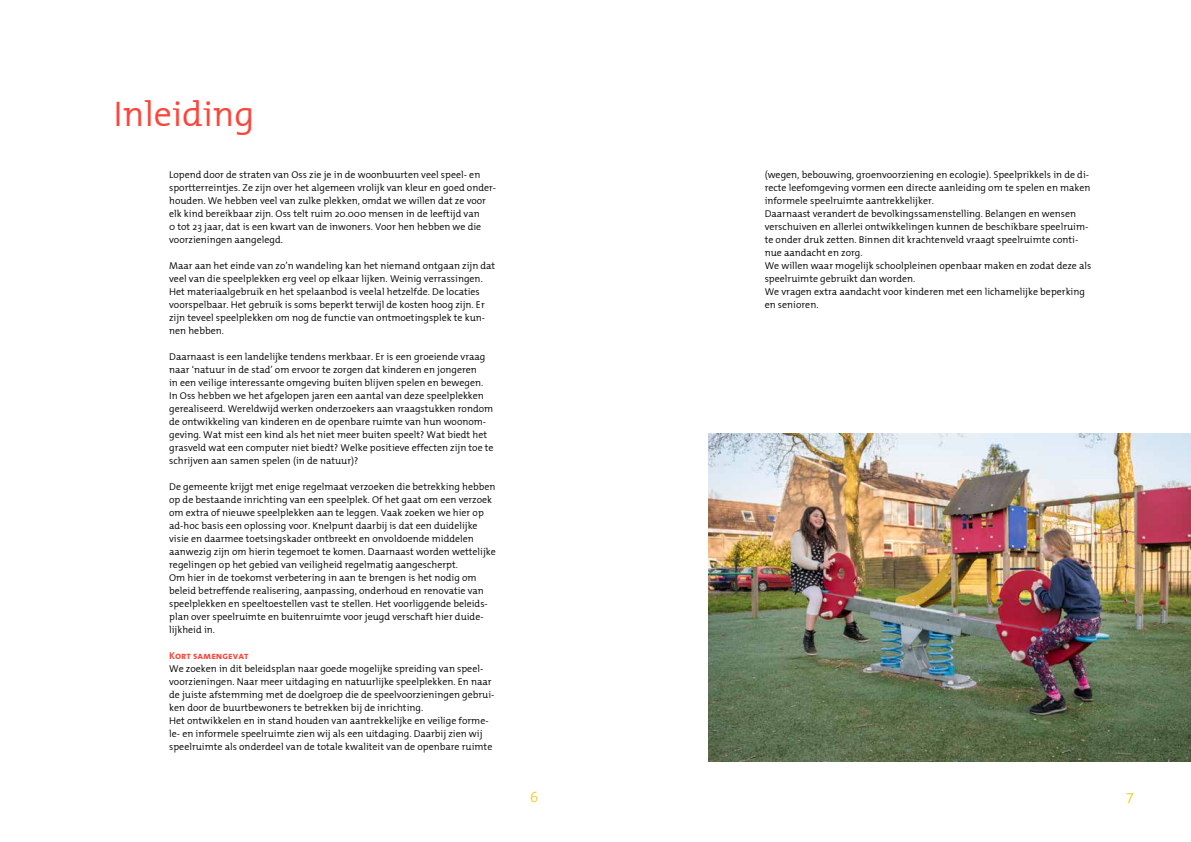
<style>
.page{position:relative;width:1191px;height:842px;background:#fff}
.page>*{position:absolute;margin:0;border:0;box-sizing:border-box;transform-origin:0 0}
.t1{font:300 36px "The Mix";color:#ff4338}
.t2{font:15px "The Mix Office";color:#f7ce3c}
.t3{font:300 10px/13px "The Mix";color:#000}
.t4{font:10px "The Mix Bold Caps";color:#ff4338}
</style>
<div class="page">
<img style="left:709px;top:434px;width:482px;height:327px">
<h1 class="t1" style="left:113px;top:84px;width:143px">Inleiding</h1>
<p class="t3" style="left:169px;top:167px;width:328px">Lopend door de straten van Oss zie je in de woonbuurten veel speel- en sportterreintjes. Ze zijn over het algemeen vrolijk van kleur en goed onder&shy;houden. We hebben veel van zulke plekken, omdat we willen dat ze voor elk kind bereikbaar zijn. Oss telt ruim 20.000 mensen in de leeftijd van<br>0 tot 23 jaar, dat is een kwart van de inwoners. Voor hen hebben we die voorzieningen aangelegd.</p>
<p class="t3" style="left:169px;top:258px;width:328px">Maar aan het einde van zo’n wandeling kan het niemand ontgaan zijn dat veel van die speelplekken erg veel op elkaar lijken. Weinig verrassingen.<br>Het materiaalgebruik en het spelaanbod is veelal hetzelfde. De locaties voorspelbaar. Het gebruik is soms beperkt terwijl de kosten hoog zijn. Er zijn teveel speelplekken om nog de functie van ontmoetingsplek te kun&shy;nen hebben.</p>
<p class="t3" style="left:169px;top:349px;width:326px">Daarnaast is een landelijke tendens merkbaar. Er is een groeiende vraag naar ‘natuur in de stad’ om ervoor te zorgen dat kinderen en jongeren<br>in een veilige interessante omgeving buiten blijven spelen en bewegen.<br>In Oss hebben we het afgelopen jaren een aantal van deze speelplekken gerealiseerd. Wereldwijd werken onderzoekers aan vraagstukken rondom de ontwikkeling van kinderen en de openbare ruimte van hun woonom&shy;geving. Wat mist een kind als het niet meer buiten speelt? Wat biedt het grasveld wat een computer niet biedt? Welke positieve effecten zijn toe te schrijven aan samen spelen (in de natuur)?</p>
<p class="t3" style="left:169px;top:479px;width:328px">De gemeente krijgt met enige regelmaat verzoeken die betrekking hebben op de bestaande inrichting van een speelplek. Of het gaat om een verzoek om extra of nieuwe speelplekken aan te leggen. Vaak zoeken we hier op ad-hoc basis een oplossing voor. Knelpunt daarbij is dat een duidelijke visie en daarmee toetsingskader ontbreekt en onvoldoende middelen aanwezig zijn om hierin tegemoet te komen. Daarnaast worden wettelijke regelingen op het gebied van veiligheid regelmatig aangescherpt.<br>Om hier in de toekomst verbetering in aan te brengen is het nodig om beleid betreffende realisering, aanpassing, onderhoud en renovatie van speelplekken en speeltoestellen vast te stellen. Het voorliggende beleids&shy;plan over speelruimte en buitenruimte voor jeugd verschaft hier duide&shy;lijkheid in.</p>
<p class="t4" style="left:169px;top:647px;width:81px">Kort samengevat</p>
<p class="t3" style="left:169px;top:661px;width:327px">We zoeken in dit beleidsplan naar goede mogelijke spreiding van speel&shy;voorzieningen. Naar meer uitdaging en natuurlijke speelplekken. En naar de juiste afstemming met de doelgroep die de speelvoorzieningen gebrui&shy;ken door de buurtbewoners te betrekken bij de inrichting.<br>Het ontwikkelen en in stand houden van aantrekkelijke en veilige forme&shy;le- en informele speelruimte zien wij als een uitdaging. Daarbij zien wij speelruimte als onderdeel van de totale kwaliteit van de openbare ruimte</p>
<p class="t3" style="left:764px;top:167px;width:328px">(wegen, bebouwing, groenvoorziening en ecologie). Speelprikkels in de di&shy;recte leefomgeving vormen een directe aanleiding om te spelen en maken informele speelruimte aantrekkelijker.<br>Daarnaast verandert de bevolkingssamenstelling. Belangen en wensen verschuiven en allerlei ontwikkelingen kunnen de beschikbare speelruim&shy;te onder druk zetten. Binnen dit krachtenveld vraagt speelruimte conti&shy;nue aandacht en zorg.<br>We willen waar mogelijk schoolpleinen openbaar maken en zodat deze als speelruimte gebruikt dan worden.<br>We vragen extra aandacht voor kinderen met een lichamelijke beperking en senioren.</p>
<h2 class="t2" style="left:530px;top:789px;width:10px">6</h2>
<h2 class="t2" style="left:1125px;top:789px;width:10px">7</h2>
</div>
